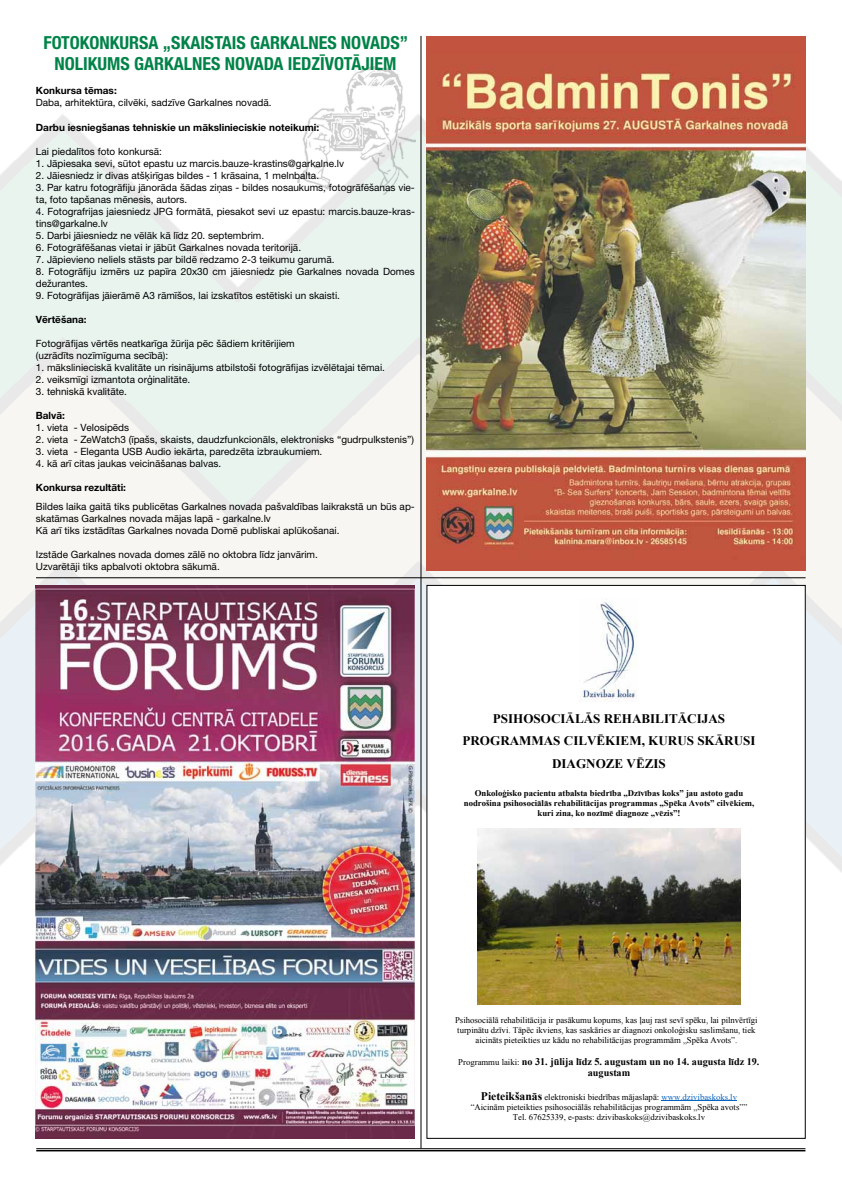
<style>
.page{position:relative;width:842px;height:1191px;background:#fff}
.page>*{position:absolute;margin:0;border:0;box-sizing:border-box;transform-origin:0 0}
.t1{font:700 condensed 18px/21.6px "Helvetica Neue LT Pro";color:#008348;text-align:center}
.t2{font:700 13.1px/22.6px "Times New Roman";color:#000;text-align:center}
.t3{font:700 10.2px/11.7px "Times New Roman";color:#000;text-align:center}
.t4{font:10px/12px "Helvetica Neue LT Pro";color:#000}
.t5{font:700 10px "Helvetica Neue LT Pro";color:#000}
.t6{font:8.7px/10px "Times New Roman";color:#000;text-align:center}
.t7{font:700 8.7px/10px "Times New Roman";color:#000;text-align:center}
.s1{font-weight:400;font-size:8.7px}
.s2{font-weight:700;font-size:11.6px}
.s3{color:#0563c1}
</style>
<div class="page">
<img style="left:0;top:105px;width:842px;height:881px">
<hr style="left:36px;top:1150px;width:769px;height:1px;background:#000">
<hr style="left:36px;top:1148px;width:769px;height:1px;background:#000">
<hr style="left:420px;top:36px;width:1px;height:1112px;background:#000">
<hr style="left:36px;top:577px;width:769px;height:1px;background:#000">
<img style="left:298px;top:66px;width:117px;height:129px">
<div style="left:427px;top:585px;width:378px;height:553px;background:#fff"></div>
<img style="left:581px;top:599px;width:56px;height:102px">
<hr style="left:661px;top:1100px;width:76px;height:1px;background:#0563c1">
<img style="left:477px;top:828px;width:264px;height:177px">
<div style="left:427px;top:36px;width:379px;height:534px;background:#c2543f"></div>
<img style="left:427px;top:69px;width:379px;height:481px">
<img style="left:36px;top:585px;width:379px;height:553px">
<h1 class="t1" style="left:43px;top:31px;width:366px">FOTOKONKURSA „SKAISTAIS GARKALNES NOVADS”<br>NOLI KUMS GARKALNES NOVADA IEDZĪVOTĀJIEM</h1>
<p class="t5" style="left:36px;top:85px;width:82px">Konkursa tēmas:</p>
<p class="t4" style="left:36px;top:97px;width:237px">Daba, arhitektūra, cilvēki, sadzīve Garkalnes novadā.</p>
<p class="t5" style="left:36px;top:121px;width:285px">Darbu iesniegšanas tehniskie un mākslinieciskie noteikumi:</p>
<p class="t4" style="left:36px;top:145px;width:127px">Lai piedalītos foto konkursā:</p>
<p class="t4" style="left:36px;top:157px;width:310px">1. Jāpiesaka sevi, sūtot epastu uz marcis.bauze-krastins@garkalne.lv</p>
<p class="t4" style="left:36px;top:169px;width:285px">2. Jāiesniedz ir divas atšķirīgas bildes - 1 krāsaina, 1 melnbalta.</p>
<p class="t4" style="left:36px;top:181px;width:380px">3. Par katru fotogrāfiju jānorāda šādas ziņas - bildes nosaukums, fotogrāfēšanas vie&shy;ta, foto tapšanas mēnesis, autors.</p>
<p class="t4" style="left:36px;top:205px;width:380px">4. Fotografrijas jaiesniedz JPG formātā, piesakot sevi uz epastu: marcis.bauze-kras&shy;tins@garkalne.lv</p>
<p class="t4" style="left:36px;top:229px;width:230px">5. Darbi jāiesniedz ne vēlāk kā līdz 20. septembrim.</p>
<p class="t4" style="left:36px;top:241px;width:267px">6. Fotogrāfēšanas vietai ir jābūt Garkalnes novada teritorijā.</p>
<p class="t4" style="left:36px;top:253px;width:300px">7. Jāpievieno neliels stāsts par bildē redzamo 2-3 teikumu garumā.</p>
<p class="t4" style="left:36px;top:265px;width:380px">8. Fotogrāfiju izmērs uz papīra 20x30 cm jāiesniedz pie Garkalnes novada Domes dežurantes.</p>
<p class="t4" style="left:36px;top:289px;width:306px">9. Fotogrāfijas jāierāmē A3 rāmīšos, lai izskatītos estētiski un skaisti.</p>
<p class="t5" style="left:36px;top:313px;width:52px">Vērtēšana:</p>
<p class="t4" style="left:36px;top:337px;width:260px">Fotogrāfijas vērtēs neatkarīga žūrija pēc šādiem kritērijiem (uzrādīts nozīmīguma secībā):</p>
<p class="t4" style="left:36px;top:361px;width:351px">1. mākslinieciskā kvalitāte un risinājums atbilstoši fotogrāfijas izvēlētajai tēmai.</p>
<p class="t4" style="left:36px;top:373px;width:156px">2. veiksmīgi izmantota orģinalitāte.</p>
<p class="t4" style="left:36px;top:385px;width:93px">3. tehniskā kvalitāte.</p>
<p class="t5" style="left:36px;top:409px;width:31px">Balvā:</p>
<p class="t4" style="left:36px;top:421px;width:95px">1. vieta - Velosipēds</p>
<p class="t4" style="left:36px;top:433px;width:380px">2. vieta - ZeWatch3 (īpašs, skaists, daudzfunkcionāls, elektronisks “gudrpulkstenis”)</p>
<p class="t4" style="left:36px;top:445px;width:288px">3. vieta - Eleganta USB Audio iekārta, paredzēta izbraukumiem.</p>
<p class="t4" style="left:36px;top:457px;width:187px">4. kā arī citas jaukas veicināšanas balvas.</p>
<p class="t5" style="left:36px;top:481px;width:92px">Konkursa rezultāti:</p>
<p class="t4" style="left:36px;top:500px;width:380px">Bildes laika gaitā tiks publicētas Garkalnes novada pašvaldības laikrakstā un būs ap&shy;skatāmas Garkalnes novada mājas lapā - garkalne.lv<br>Kā arī tiks izstādītas Garkalnes novada Domē publiskai aplūkošanai.</p>
<p class="t4" style="left:36px;top:548px;width:284px">Izstāde Garkalnes novada domes zālē no oktobra līdz janvārim.<br>Uzvarētāji tiks apbalvoti oktobra sākumā.</p>
<h2 class="t2" style="left:462px;top:706px;width:294px">PSIHOSOCIĀLĀS REHABILITĀCIJAS<br>PROGRAMMAS CILVĒKIEM, KURUS SKĀRUSI<br>DIAGNOZE VĒZIS</h2>
<p class="t7" style="left:464px;top:788px;width:292px">Onkoloģisko pacientu atbalsta biedrība „Dzīvības koks” jau astoto gadu nodrošina psihosociālās rehabilitācijas programmas „Spēka Avots” cilvēkiem, kuri zina, ko nozīmē diagnoze „vēzis”!</p>
<p class="t6" style="left:455px;top:1014px;width:304px">Psihosociālā rehabilitācija ir pasākumu kopums, kas ļauj rast sevī spēku, lai pilnvērtīgi turpinātu dzīvi. Tāpēc ikviens, kas saskāries ar diagnozi onkoloģisku saslimšanu, tiek aicināts pieteikties uz kādu no rehabilitācijas programmām „Spēka Avots”.</p>
<p class="t3" style="left:458px;top:1055px;width:303px"><span class="s1">Programmu laiki:</span> no 31. jūlija līdz 5. augustam un no 14. augusta līdz 19. augustam</p>
<p class="t6" style="left:471px;top:1091px;width:278px"><span class="s2">Pieteikšanās</span> elektroniski biedrības mājaslapā: <span class="s3">www.dzivibaskoks.lv </span>“Aicinām pieteikties psihosociālās rehabilitācijas programmām „Spēka avots””<br>Tel. 67625339, e-pasts: dzivibaskoks@dzivibaskoks.lv</p>
</div>
